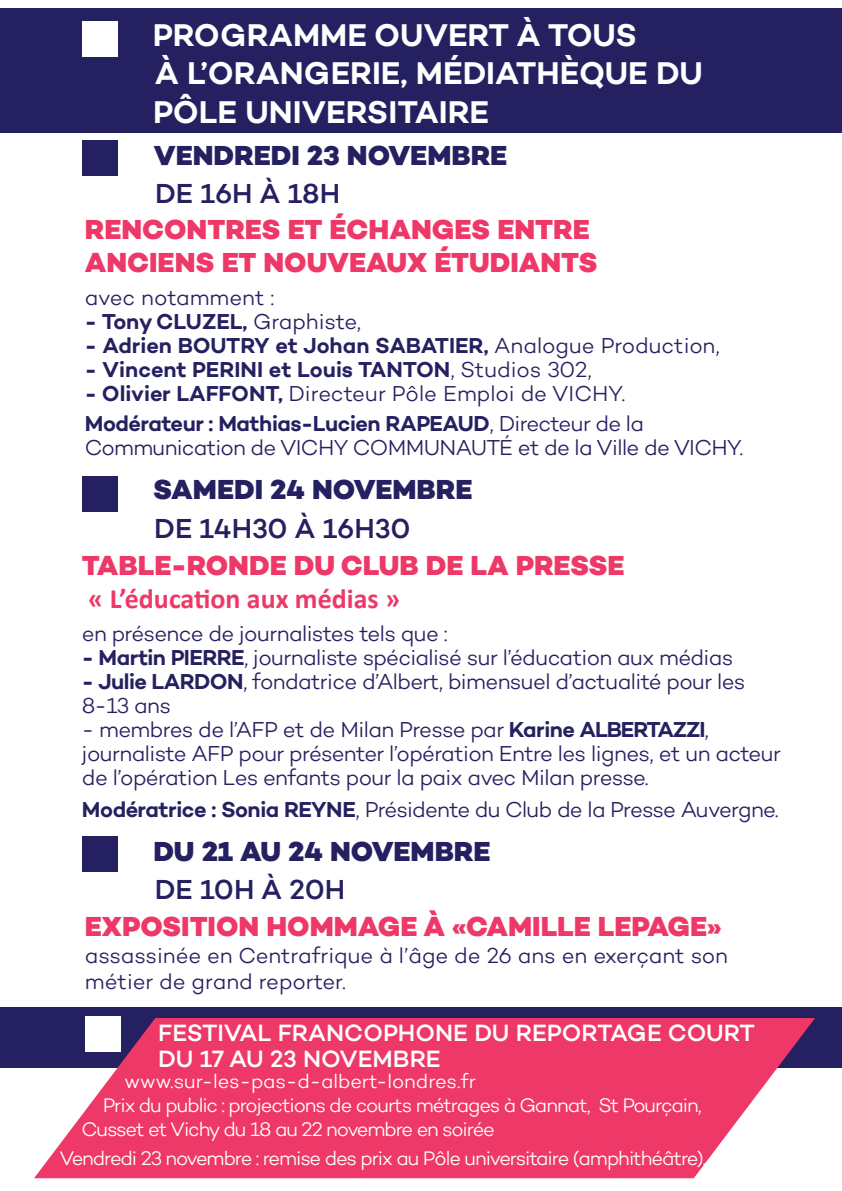
<style>
.page{position:relative;width:842px;height:1191px;background:#fff}
.page>*{position:absolute;margin:0;border:0;box-sizing:border-box;transform-origin:0 0}
.t1{font:600 32px/38.4px "Campton";color:#fff}
.t2{font:800 28px/33.6px "Campton";color:#ee3867}
.t3{font:800 28px/38.4px "Campton";color:#252161}
.t4{font:700 28px "Calibri";color:#ee3867}
.t5{font:500 24px "Campton";color:#fff}
.t6{font:300 22px/24px "Campton";letter-spacing:-.025em;color:#252161}
.t7{font:600 22px "Campton";letter-spacing:-.01em;color:#252161}
.t8{font:300 22px "Campton";color:#252161}
.t9{font:300 20px "Campton";letter-spacing:-.05em;color:#fff}
.t10{font:300 20px "Campton";color:#fff}
.s1{font-weight:500}
.s2{font-weight:300}
.s3{font-weight:600}
</style>
<div class="page">
<div style="left:0;top:1006px;width:842px;height:61px;background:#252161"></div>
<svg style="left:34px;top:1018px;width:781px;height:160px;background:#e74c77"></svg>
<div style="left:0;top:9px;width:842px;height:124px;background:#252161"></div>
<div style="left:82px;top:21px;width:35px;height:36px;background:#fff"></div>
<div style="left:82px;top:140px;width:35px;height:36px;background:#252161"></div>
<div style="left:82px;top:476px;width:35px;height:36px;background:#252161"></div>
<div style="left:82px;top:836px;width:35px;height:36px;background:#252161"></div>
<div style="left:85px;top:1016px;width:35px;height:36px;background:#fff"></div>
<p class="t1" style="left:153px;top:15px;width:486px">PROGRAMME OUVERT À TOUS</p>
<p class="t1" style="left:153px;top:53px;width:551px">À L’ORANGERIE, MÉDIATHÈQUE DU<br>PÔLE UNIVERSITAIRE</p>
<p class="t3" style="left:154px;top:136px;width:355px">VENDREDI 23 NOVEMBRE<br><span class="s1">DE 16H À 18H</span></p>
<p class="t2" style="left:85px;top:212px;width:514px">RENCONTRES ET ÉCHANGES ENTRE<br>ANCIENS ET NOUVEAUX ÉTUDIANTS</p>
<p class="t8" style="left:85px;top:283px;width:191px">avec notamment :</p>
<p class="t7" style="left:85px;top:307px;width:278px">- Tony CLUZEL, <span class="s2">Graphiste,</span></p>
<p class="t7" style="left:85px;top:331px;width:636px">- Adrien BOUTRY et Johan SABATIER, <span class="s2">Analogue Production,</span></p>
<p class="t7" style="left:85px;top:355px;width:508px">- Vincent PERINI et Louis TANTON<span class="s2">, Studios 302,</span></p>
<p class="t8" style="left:85px;top:379px;width:542px"><span class="s3">- Olivier LAFFONT,</span> Directeur Pôle Emploi de VICHY.</p>
<p class="t7" style="left:85px;top:409px;width:561px">Modérateur : Mathias-Lucien RAPEAUD<span class="s2">, Directeur de la</span></p>
<p class="t6" style="left:85px;top:435px;width:660px">Communication de VICHY COMMUNAUTÉ et de la Ville de VICHY.</p>
<p class="t3" style="left:153px;top:470px;width:321px">SAMEDI 24 NOVEMBRE<br><span class="s1">DE 14H30 À 16H30</span></p>
<p class="t2" style="left:82px;top:548px;width:544px">TABLE-RONDE DU CLUB DE LA PRESSE</p>
<p class="t4" style="left:88px;top:579px;width:313px">« L’éducation aux médias »</p>
<p class="t6" style="left:82px;top:621px;width:367px">en présence de journalistes tels que :</p>
<p class="t6" style="left:82px;top:645px;width:653px"><span class="s3">- Martin PIERRE</span>, journaliste spécialisé sur l’éducation aux médias</p>
<p class="t6" style="left:82px;top:669px;width:665px"><span class="s3">- Julie LARDON</span>, fondatrice d’Albert, bimensuel d’actualité pour les<br>8-13 ans</p>
<p class="t6" style="left:82px;top:717px;width:701px">- membres de l’AFP et de Milan Presse par <span class="s3">Karine ALBERTAZZI</span>, journaliste AFP pour présenter l’opération Entre les lignes, et un acteur de l’opération Les enfants pour la paix avec Milan presse.</p>
<p class="t6" style="left:82px;top:797px;width:698px"><span class="s3">Modératrice : Sonia REYNE</span>, Présidente du Club de la Presse Auvergne.</p>
<p class="t3" style="left:153px;top:832px;width:339px">DU 21 AU 24 NOVEMBRE<br><span class="s1">DE 10H À 20H</span></p>
<p class="t2" style="left:85px;top:909px;width:638px">EXPOSITION HOMMAGE À «CAMILLE LEPAGE»</p>
<p class="t6" style="left:85px;top:941px;width:645px;line-height:26.4px">assassinée en Centrafrique à l’âge de 26 ans en exerçant son métier de grand reporter.</p>
<p class="t5" style="left:158px;top:1017px;width:598px">FESTIVAL FRANCOPHONE DU REPORTAGE COURT</p>
<p class="t5" style="left:158px;top:1043px;width:284px">DU 17 AU 23 NOVEMBRE</p>
<p class="t10" style="left:125px;top:1069px;width:353px">www.sur-les-pas-d-albert-londres.fr</p>
<p class="t9" style="left:103px;top:1093px;width:600px">Prix du public : projections de courts métrages à Gannat, St Pourçain,</p>
<p class="t9" style="left:81px;top:1117px;width:415px">Cusset et Vichy du 18 au 22 novembre en soirée</p>
<p class="t9" style="left:60px;top:1146px;width:648px">Vendredi 23 novembre : remise des prix au Pôle universitaire (amphithéâtre).</p>
</div>
